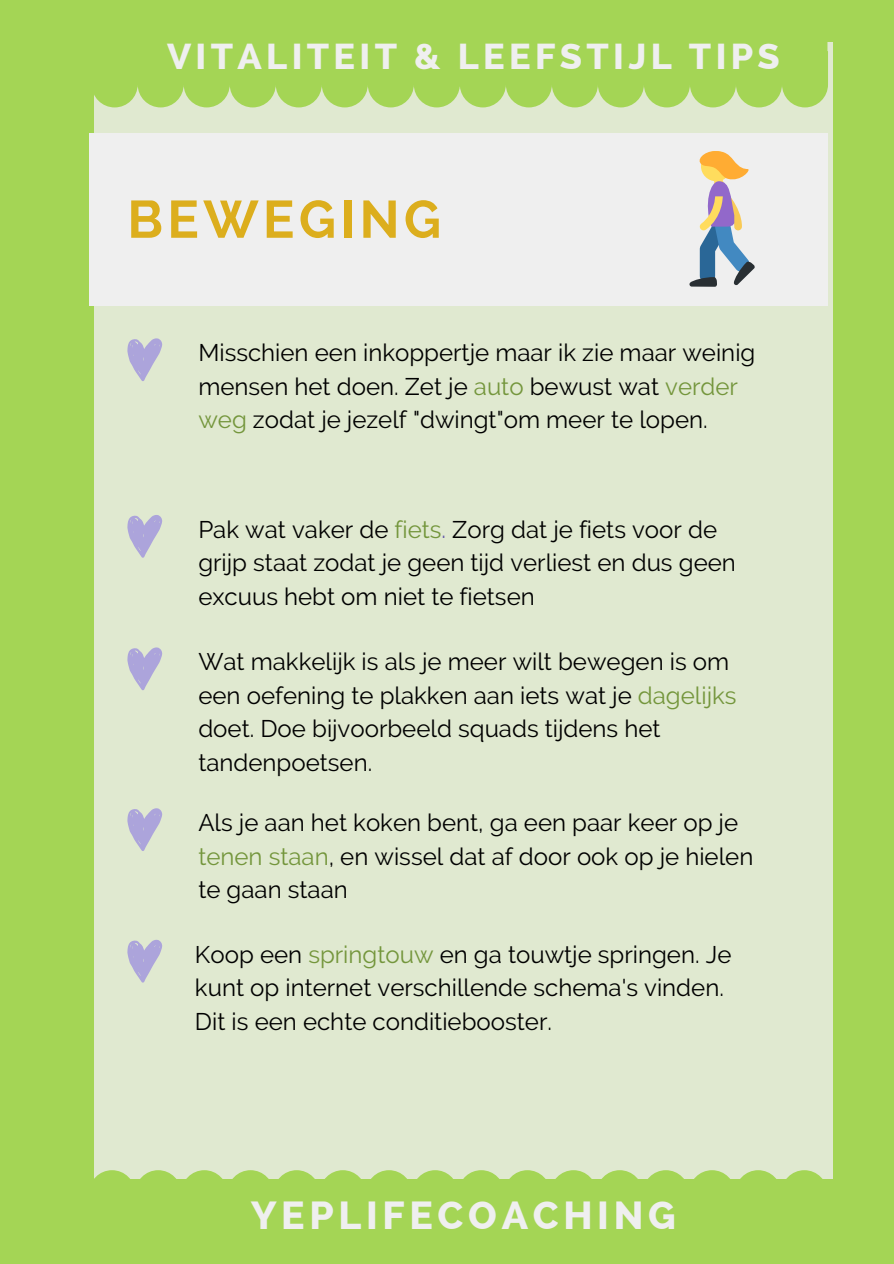
<style>
.page{position:relative;width:894px;height:1264px;background:#fff}
.page>*{position:absolute;margin:0;border:0;box-sizing:border-box;transform-origin:0 0}
.t1{font:700 52.5px "Raleway";letter-spacing:.08em;color:#dcae1d}
.t2{font:800 39.15px "Raleway";letter-spacing:.12em;color:#efefef}
.t3{font:800 36px "Raleway";letter-spacing:.12em;color:#efefef}
.t4{font:24px/33.5px "Raleway";color:#000}
.s1{color:#74963c}
.s2{color:#6559a8}
</style>
<div class="page">
<div style="left:0;top:0;width:893px;height:1263px;background:#a4d555"></div>
<div style="left:94px;top:42px;width:738px;height:1136px;background:#e0e9d0"></div>
<div style="left:89px;top:133px;width:738px;height:172px;background:#efefef"></div>
<svg style="left:94px;top:42px;width:733px;height:65px;fill:#a4d555"></svg>
<svg style="left:94px;top:1170px;width:733px;height:9px"></svg>
<svg style="left:127px;top:338px;width:35px;height:43px"></svg>
<svg style="left:127px;top:515px;width:35px;height:42px"></svg>
<svg style="left:127px;top:647px;width:35px;height:43px"></svg>
<svg style="left:127px;top:808px;width:35px;height:43px"></svg>
<svg style="left:127px;top:939px;width:35px;height:43px"></svg>
<svg style="left:689px;top:151px;width:66px;height:136px"></svg>
<h3 class="t3" style="left:167px;top:35px;width:614px">VITALITEIT &amp; LEEFSTIJL TIPS</h3>
<h1 class="t1" style="left:127px;top:188px;width:315px">BEWEGING</h1>
<p class="t4" style="left:198px;top:336px;width:558px">Misschien een inkoppertje maar ik zie maar weinig mensen het doen. Zet je <span class="s1">auto</span> bewust wat <span class="s1">verder weg</span> zodat je jezelf "dwingt"om meer te lopen.</p>
<p class="t4" style="left:198px;top:512px;width:539px">Pak wat vaker de <span class="s1">fiets</span><span class="s2">.</span> Zorg dat je fiets voor de grijp staat zodat je geen tijd verliest en dus geen excuus hebt om niet te fietsen</p>
<p class="t4" style="left:198px;top:645px;width:539px">Wat makkelijk is als je meer wilt bewegen is om een oefening te plakken aan iets wat je <span class="s1">dagelijks </span>doet. Doe bijvoorbeeld squads tijdens het tandenpoetsen.</p>
<p class="t4" style="left:198px;top:806px;width:556px">Als je aan het koken bent, ga een paar keer op je <span class="s1">tenen staan</span>, en wissel dat af door ook op je hielen te gaan staan</p>
<p class="t4" style="left:195px;top:937px;width:538px">Koop een <span class="s1">springtouw</span> en ga touwtje springen. Je kunt op internet verschillende schema's vinden.<br>Dit is een echte conditiebooster.</p>
<h2 class="t2" style="left:251px;top:1192px;width:426px">YEPLIFECOACHING</h2>
</div>
